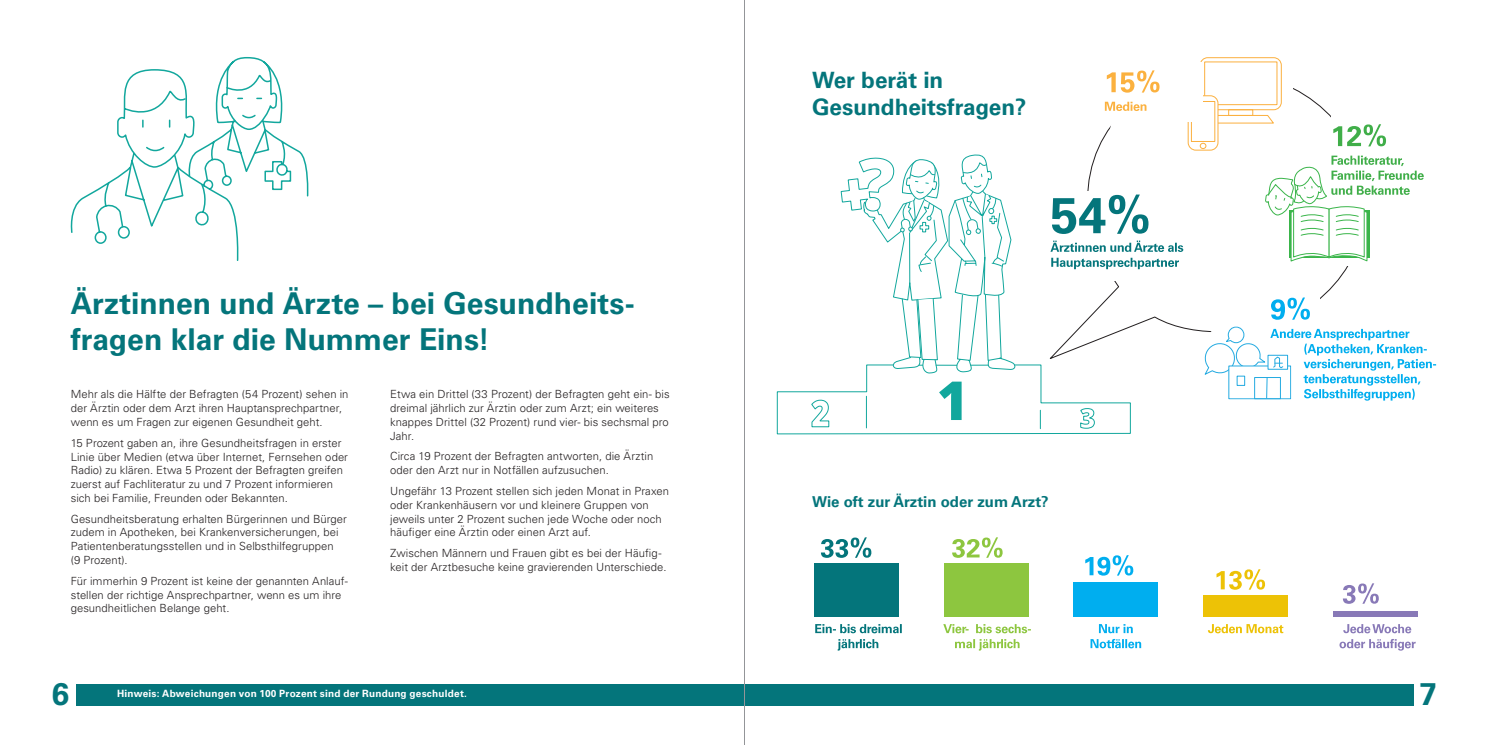
<style>
.page{position:relative;width:1489px;height:745px;background:#fff}
.page>*{position:absolute;margin:0;border:0;box-sizing:border-box;transform-origin:0 0}
.t1{font:700 31.25px "Univers LT Pro 65";color:#04757b}
.Head_1a{font:700 30px/36px "Univers LT Pro 65";color:#04757b}
.Head_2a{font:700 22.5px/27px "Univers LT Pro 65";color:#04757b}
.Head_3a{font:700 15px "Univers LT Pro 65";color:#04757b}
.t2{font:300 11.25px/13.8px "Univers LT Std";letter-spacing:.005em;color:#231f20}
.t3{font:700 10px "Univers LT Pro 65";letter-spacing:.02em;color:#fff}
</style>
<div class="page">
<div style="left:76px;top:684px;width:1337px;height:21px;background:#04757b"></div>
<img style="left:70px;top:57px;width:239px;height:204px">
<img style="left:776px;top:57px;width:661px;height:378px">
<img style="left:814px;top:537px;width:604px;height:114px">
<hr style="left:744px;top:0;width:1px;height:744px;background:#939598">
<h1 class="Head_1a" style="left:71px;top:285px;width:565px">Ärztinnen und Ärzte – bei Gesundheits&shy;fragen klar die Nummer Eins!</h1>
<p class="t2" style="left:71px;top:387px;width:279px">Mehr als die Hälfte der Befragten (54 Prozent) sehen in der Ärztin oder dem Arzt ihren Hauptansprechpartner, wenn es um Fragen zur eigenen Gesundheit geht.</p>
<p class="t2" style="left:71px;top:435px;width:279px">15 Prozent gaben an, ihre Gesundheitsfragen in erster Linie über Medien (etwa über Internet, Fernsehen oder Radio) zu klären. Etwa 5 Prozent der Befragten greifen zuerst auf Fachliteratur zu und 7 Prozent informieren sich bei Familie, Freunden oder Bekannten.</p>
<p class="t2" style="left:71px;top:511px;width:278px">Gesundheitsberatung erhalten Bürgerinnen und Bürger zudem in Apotheken, bei Krankenversicherungen, bei Patientenberatungsstellen und in Selbsthilfegruppen<br>(9 Prozent).</p>
<p class="t2" style="left:71px;top:573px;width:278px">Für immerhin 9 Prozent ist keine der genannten Anlauf&shy;stellen der richtige Ansprechpartner, wenn es um ihre gesundheitlichen Belange geht.</p>
<p class="t2" style="left:390px;top:387px;width:281px">Etwa ein Drittel (33 Prozent) der Befragten geht ein- bis dreimal jährlich zur Ärztin oder zum Arzt; ein weiteres knappes Drittel (32 Prozent) rund vier- bis sechsmal pro Jahr.</p>
<p class="t2" style="left:390px;top:449px;width:264px">Circa 19 Prozent der Befragten antworten, die Ärztin oder den Arzt nur in Notfällen aufzusuchen.</p>
<p class="t2" style="left:390px;top:484px;width:280px">Ungefähr 13 Prozent stellen sich jeden Monat in Praxen oder Krankenhäusern vor und kleinere Gruppen von jeweils unter 2 Prozent suchen jede Woche oder noch häufiger eine Ärztin oder einen Arzt auf.</p>
<p class="t2" style="left:390px;top:546px;width:278px">Zwischen Männern und Frauen gibt es bei der Häufig&shy;keit der Arztbesuche keine gravierenden Unterschiede.</p>
<h2 class="Head_2a" style="left:812px;top:67px;width:216px">Wer berät in<br>Gesundheitsfragen?</h2>
<h3 class="Head_3a" style="left:812px;top:492px;width:238px">Wie oft zur Ärztin oder zum Arzt?</h3>
<h1 class="t1" style="left:52px;top:674px;width:19px">6</h1>
<p class="t3" style="left:117px;top:687px;width:351px">Hinweis: Abweichungen von 100 Prozent sind der Rundung geschuldet.</p>
<h1 class="t1" style="left:1419px;top:674px;width:19px">7</h1>
</div>
